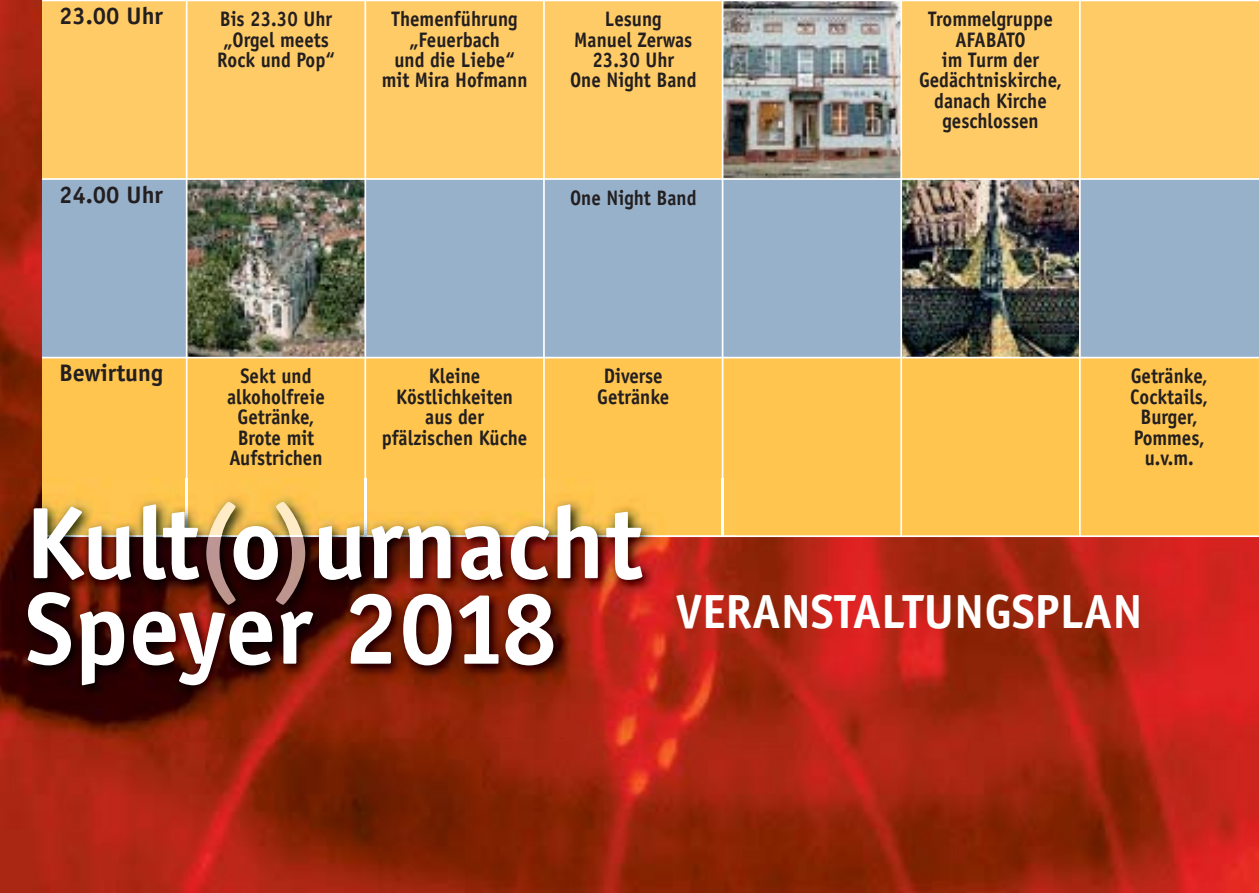
<style>
.page{position:relative;width:1259px;height:893px;background:#fff}
.page>*{position:absolute;margin:0;border:0;box-sizing:border-box;transform-origin:0 0}
.t1{font:700 102px "Officina Sans";color:#fff}
.t2{font:700 48px "Officina Sans";color:#fff}
.t3{font:700 24px "Officina Sans";color:#231f20}
.t4{font:700 21px/20.4px "Officina Sans";color:#231f20;text-align:center;scale:.9 1}
.s1{font-size:102px}
</style>
<div class="page">
<img style="left:0;top:0;width:1259px;height:893px">
<div style="left:42px;top:179px;width:1217px;height:179px;background:#98b1cb"></div>
<div style="left:42px;top:0;width:1217px;height:179px;background:#ffcb66"></div>
<div style="left:42px;top:358px;width:1217px;height:178px;background:#ffc54e"></div>
<img style="left:723px;top:1px;width:177px;height:177px">
<img style="left:902px;top:180px;width:177px;height:177px">
<hr style="left:42px;top:535px;width:1217px;height:2px;background:#fff">
<hr style="left:900px;top:0;width:2px;height:536px;background:#fff">
<hr style="left:722px;top:0;width:1px;height:536px;background:#fff">
<hr style="left:543px;top:0;width:2px;height:536px;background:#fff">
<img style="left:187px;top:180px;width:177px;height:177px">
<hr style="left:42px;top:0;width:1217px;height:1px;background:#fff">
<hr style="left:42px;top:178px;width:1217px;height:2px;background:#fff">
<hr style="left:1079px;top:0;width:1px;height:536px;background:#fff">
<hr style="left:364px;top:0;width:2px;height:536px;background:#fff">
<hr style="left:186px;top:0;width:1px;height:536px;background:#fff">
<hr style="left:42px;top:357px;width:1217px;height:1px;background:#fff">
<img style="left:0;top:478px;width:736px;height:261px">
<img style="left:42px;top:478px;width:694px;height:59px">
<img style="left:722px;top:478px;width:1px;height:58px">
<img style="left:543px;top:478px;width:2px;height:58px">
<img style="left:364px;top:478px;width:2px;height:58px">
<img style="left:186px;top:478px;width:1px;height:58px">
<img style="left:206px;top:537px;width:30px;height:68px">
<svg style="left:206px;top:502px;width:30px;height:33px"></svg>
<hr style="left:206px;top:535px;width:30px;height:2px;background:#fff">
<img style="left:276px;top:537px;width:29px;height:68px">
<svg style="left:276px;top:502px;width:29px;height:33px"></svg>
<hr style="left:276px;top:535px;width:29px;height:2px;background:#fff">
<p class="t3" style="left:59px;top:7px;width:105px">23.00 Uhr</p>
<p class="t3" style="left:59px;top:185px;width:105px">24.00 Uhr</p>
<p class="t4" style="left:217px;top:11px;width:132px;text-align:left">Bis 23.30 Uhr „Orgel meets<br>Rock und Pop“</p>
<p class="t4" style="left:382px;top:11px;width:164px">Themenführung „Feuerbach<br>und die Liebe“ mit Mira Hofmann</p>
<p class="t4" style="left:919px;top:11px;width:160px">Trommelgruppe<br>AFABATO<br>im Turm der<br>Gedächtniskirche, danach Kirche geschlossen</p>
<p class="t4" style="left:570px;top:11px;width:142px">Lesung<br>Manuel Zerwas<br>23.30 Uhr<br>One Night Band</p>
<p class="t4" style="left:570px;top:189px;width:142px">One Night Band</p>
<p class="t3" style="left:59px;top:364px;width:105px">Bewirtung</p>
<p class="t4" style="left:227px;top:368px;width:110px">Sekt und alkoholfreie<br>Getränke,<br>Brote mit<br>Aufstrichen</p>
<p class="t4" style="left:382px;top:368px;width:163px">Kleine<br>Köstlichkeiten aus der pfälzischen Küche</p>
<p class="t4" style="left:1130px;top:368px;width:88px">Getränke,<br>Cocktails,<br>Burger,<br>Pommes, u.v.m.</p>
<h1 class="t1" style="left:25px;top:504px;width:619px">Kult o urnacht</h1>
<h2 class="t2" style="left:25px;top:594px;width:1119px"><span class="s1">Speyer 2018</span> VERANSTALTUNGSPLAN</h2>
<p class="t4" style="left:597px;top:368px;width:82px">Diverse<br>Getränke</p>
</div>
